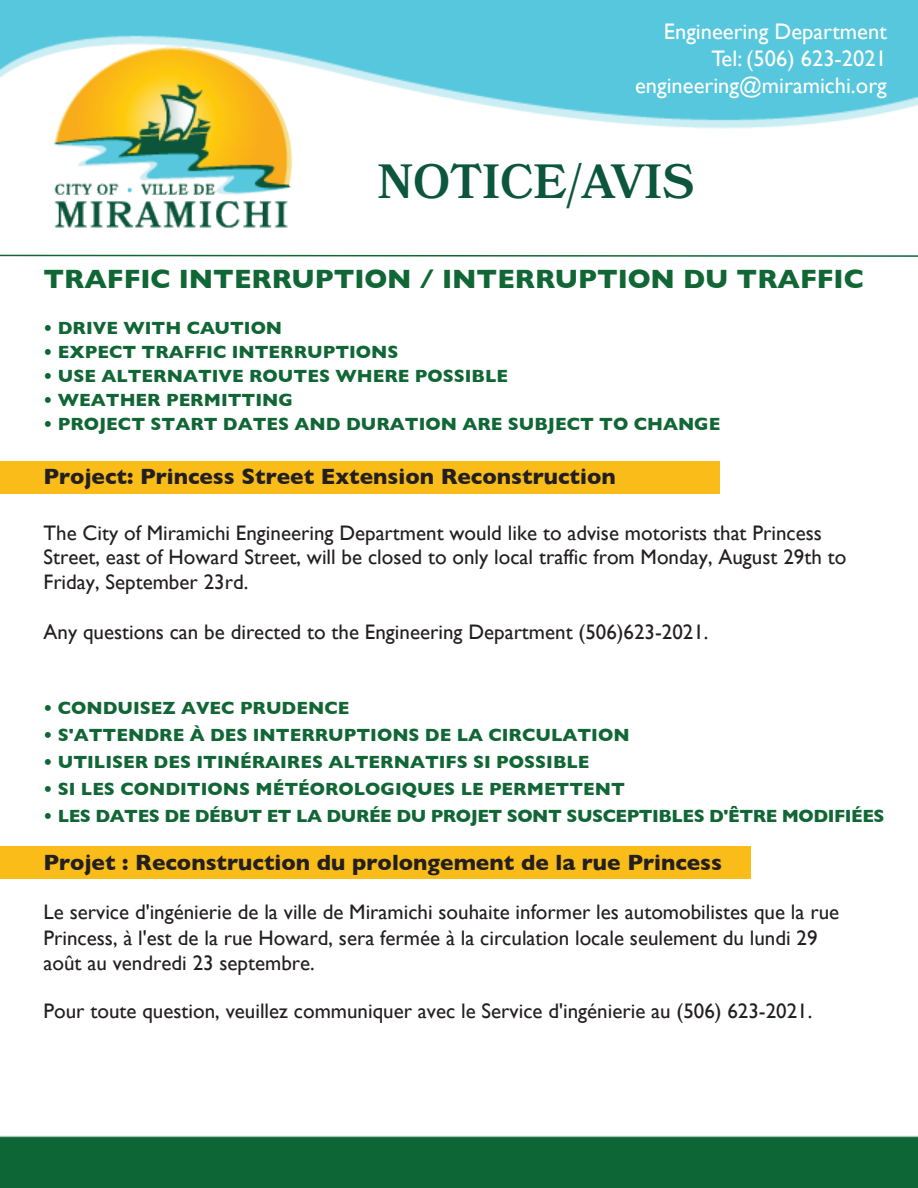
<style>
.page{position:relative;width:918px;height:1188px;background:#fff}
.page>*{position:absolute;margin:0;border:0;box-sizing:border-box;transform-origin:0 0}
.t1{font:600 48px "Bookmania";color:#0b563c}
.t2{font:700 27px "Gill Sans";color:#116635}
.t3{font:700 22.5px "Gill Sans";color:#231f20}
.t4{font:22.5px/27px "Gill Sans";color:#fff;text-align:right}
.t5{font:21px/24.8px "Gill Sans";color:#231f20}
.t6{font:700 18px "Gill Sans";color:#116635}
.t7{font:700 18px "Gill Sans";letter-spacing:-.025em;color:#116635}
</style>
<div class="page">
<img style="left:0;top:0;width:918px;height:1188px">
<div style="left:0;top:461px;width:719px;height:33px;background:#fabc18"></div>
<div style="left:0;top:847px;width:751px;height:32px;background:#fabc18"></div>
<svg style="left:0;top:254px;width:918px;height:5px"></svg>
<p class="t4" style="left:635px;top:18px;width:253px">Engineering Department<br>Tel: (506) 623-2021 engineering@miramichi.org</p>
<h1 class="t1" style="left:378px;top:153px;width:319px">NOTICE/AVIS</h1>
<p class="t2" style="left:44px;top:257px;width:822px">TRAFFIC INTERRUPTION / INTERRUPTION DU TRAFFIC</p>
<p class="t6" style="left:44px;top:314px;width:240px">• DRIVE WITH CAUTION</p>
<p class="t6" style="left:43px;top:338px;width:357px">• EXPECT TRAFFIC INTERRUPTIONS</p>
<p class="t6" style="left:43px;top:362px;width:466px">• USE ALTERNATIVE ROUTES WHERE POSSIBLE</p>
<p class="t6" style="left:43px;top:386px;width:251px">• WEATHER PERMITTING</p>
<p class="t6" style="left:43px;top:410px;width:678px">• PROJECT START DATES AND DURATION ARE SUBJECT TO CHANGE</p>
<p class="t3" style="left:44px;top:459px;width:574px">Project: Princess Street Extension Reconstruction</p>
<p class="t5" style="left:44px;top:520px;width:804px">The City of Miramichi Engineering Department would like to advise motorists that Princess<br>Street, east of Howard Street, will be closed to only local traffic from Monday, August 29th to<br>Friday, September 23rd.</p>
<p class="t5" style="left:44px;top:619px;width:667px">Any questions can be directed to the Engineering Department (506)623-2021.</p>
<p class="t6" style="left:43px;top:693px;width:307px">• CONDUISEZ AVEC PRUDENCE</p>
<p class="t6" style="left:43px;top:720px;width:588px">• S'ATTENDRE À DES INTERRUPTIONS DE LA CIRCULATION</p>
<p class="t6" style="left:43px;top:747px;width:548px">• UTILISER DES ITINÉRAIRES ALTERNATIFS SI POSSIBLE</p>
<p class="t6" style="left:43px;top:774px;width:583px">• SI LES CONDITIONS MÉTÉOROLOGIQUES LE PERMETTENT</p>
<p class="t7" style="left:43px;top:801px;width:843px">• LES DATES DE DÉBUT ET LA DURÉE DU PROJET SONT SUSCEPTIBLES D'ÊTRE MODIFIÉES</p>
<p class="t3" style="left:44px;top:844px;width:680px">Projet : Reconstruction du prolongement de la rue Princess</p>
<p class="t5" style="left:44px;top:899px;width:797px;line-height:25.5px">Le service d'ingénierie de la ville de Miramichi souhaite informer les automobilistes que la rue<br>Princess, à l'est de la rue Howard, sera fermée à la circulation locale seulement du lundi 29 août au vendredi 23 septembre.</p>
<p class="t5" style="left:44px;top:999px;width:770px">Pour toute question, veuillez communiquer avec le Service d'ingénierie au (506) 623-2021.</p>
</div>
